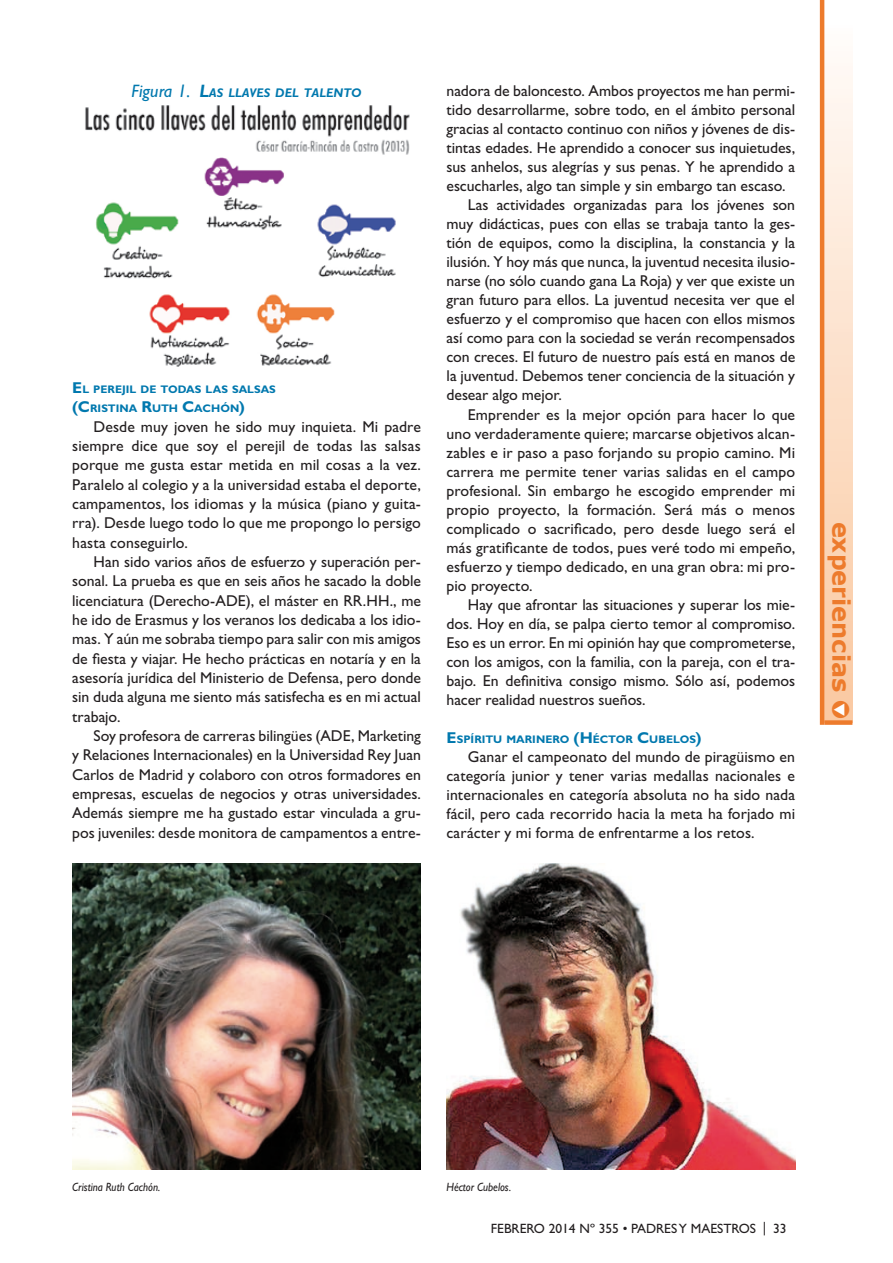
<style>
.page{position:relative;width:893px;height:1263px;background:#fff}
.page>*{position:absolute;margin:0;border:0;box-sizing:border-box;transform-origin:0 0}
.t1{font:700 24px "Verdana";color:#ed7b2c}
.t2{font:15.75px/19.4px "Gill Sans Std";color:#231f20;text-align:justify}
.t3{font:13.5px "Gill Sans Std";color:#231f20}
.t4{font:italic 700 12.6px "Gill Sans Std";color:#0078ae}
.t5{font:italic 12px "Gill Sans Std";color:#231f20;scale:.9 1}
.t6{font:700 10.95px/19px "Gill Sans Std";color:#0078ae}
.s1{font-weight:400;font-size:18px}
.s2{font-size:18px}
.s3{font-size:15.75px}
.s4{color:#fff}
</style>
<div class="page">
<svg style="left:824px;top:0;width:28px;height:720px;background:#fce0cb"></svg>
<div style="left:824px;top:720px;width:28px;height:5px;background:#ed7b2c"></div>
<hr style="left:820px;top:0;width:4px;height:725px;background:#ed7b2c">
<img style="left:85px;top:105px;width:325px;height:262px">
<img style="left:72px;top:863px;width:349px;height:306px">
<img style="left:446px;top:863px;width:349px;height:306px">
<p class="t4" style="left:132px;top:86px;width:231px"><span class="s1">Figura 1.</span> <span class="s2">L</span>AS LLAVES DEL TALENTO</p>
<p class="t6" style="left:72px;top:380px;width:205px"><span class="s3">E</span> L PEREJIL DE TODAS LAS SALSAS <span class="s3">(C</span> RISTINA <span class="s3">R</span>UTH <span class="s3">C</span>ACHÓN<span class="s3">)</span></p>
<p class="t2" style="left:72px;top:417px;width:350px;text-indent:21px">Desde muy joven he sido muy inquieta. Mi padre siempre dice que soy el perejil de todas las salsas porque me gusta estar metida en mil cosas a la vez.<br>Paralelo al colegio y a la universidad estaba el deporte, campamentos, los idiomas y la música (piano y guita&shy;rra). Desde luego todo lo que me propongo lo persigo hasta conseguirlo.</p>
<p class="t2" style="left:72px;top:552px;width:350px;text-indent:21px">Han sido varios años de esfuerzo y superación per&shy;sonal. La prueba es que en seis años he sacado la doble licenciatura (Derecho-ADE), el máster en RR.HH., me he ido de Erasmus y los veranos los dedicaba a los idio&shy;mas. Y aún me sobraba tiempo para salir con mis amigos de fiesta y viajar. He hecho prácticas en notaría y en la asesoría jurídica del Ministerio de Defensa, pero donde sin duda alguna me siento más satisfecha es en mi actual trabajo.</p>
<p class="t2" style="left:72px;top:726px;width:350px;text-indent:21px">Soy profesora de carreras bilingües (ADE, Marketing y Relaciones Internacionales) en la Universidad Rey Juan Carlos de Madrid y colaboro con otros formadores en empresas, escuelas de negocios y otras universidades.<br>Además siempre me ha gustado estar vinculada a gru&shy;pos juveniles: desde monitora de campamentos a entre-</p>
<p class="t2" style="left:446px;top:81px;width:350px">nadora de baloncesto. Ambos proyectos me han permi-</p>
<p class="t2" style="left:446px;top:100px;width:350px">tido desarrollarme, sobre todo, en el ámbito personal</p>
<p class="t2" style="left:446px;top:119px;width:350px">gracias al contacto continuo con niños y jóvenes de dis-</p>
<p class="t2" style="left:446px;top:138px;width:350px">tintas edades. He aprendido a conocer sus inquietudes,</p>
<p class="t2" style="left:446px;top:157px;width:350px">sus anhelos, sus alegrías y sus penas. Y he aprendido a</p>
<p class="t2" style="left:446px;top:176px;width:341px">escucharles, algo tan simple y sin embargo tan escaso.</p>
<p class="t2" style="left:468px;top:195px;width:329px">Las actividades organizadas para los jóvenes son</p>
<p class="t2" style="left:446px;top:214px;width:350px">muy didácticas, pues con ellas se trabaja tanto la ges-</p>
<p class="t2" style="left:446px;top:233px;width:350px">tión de equipos, como la disciplina, la constancia y la</p>
<p class="t2" style="left:446px;top:252px;width:350px">ilusión. Y hoy más que nunca, la juventud necesita ilusio-</p>
<p class="t2" style="left:446px;top:271px;width:350px">narse (no sólo cuando gana La Roja) y ver que existe un</p>
<p class="t2" style="left:446px;top:290px;width:350px">gran futuro para ellos. La juventud necesita ver que el</p>
<p class="t2" style="left:446px;top:309px;width:350px">esfuerzo y el compromiso que hacen con ellos mismos</p>
<p class="t2" style="left:446px;top:328px;width:350px">así como para con la sociedad se verán recompensados</p>
<p class="t2" style="left:446px;top:347px;width:350px">con creces. El futuro de nuestro país está en manos de</p>
<p class="t2" style="left:446px;top:366px;width:350px">la juventud. Debemos tener conciencia de la situación y</p>
<p class="t2" style="left:446px;top:386px;width:117px">desear algo mejor.</p>
<p class="t2" style="left:468px;top:405px;width:329px">Emprender es la mejor opción para hacer lo que</p>
<p class="t2" style="left:446px;top:424px;width:350px">uno verdaderamente quiere; marcarse objetivos alcan-</p>
<p class="t2" style="left:446px;top:443px;width:350px">zables e ir paso a paso forjando su propio camino. Mi</p>
<p class="t2" style="left:446px;top:462px;width:350px">carrera me permite tener varias salidas en el campo</p>
<p class="t2" style="left:446px;top:481px;width:350px">profesional. Sin embargo he escogido emprender mi</p>
<p class="t2" style="left:446px;top:500px;width:350px">propio proyecto, la formación. Será más o menos</p>
<p class="t2" style="left:446px;top:519px;width:350px">complicado o sacrificado, pero desde luego será el</p>
<p class="t2" style="left:446px;top:538px;width:350px">más gratificante de todos, pues veré todo mi empeño,</p>
<p class="t2" style="left:446px;top:557px;width:350px">esfuerzo y tiempo dedicado, en una gran obra: mi pro-</p>
<p class="t2" style="left:446px;top:576px;width:88px">pio proyecto.</p>
<p class="t2" style="left:468px;top:595px;width:329px">Hay que afrontar las situaciones y superar los mie-</p>
<p class="t2" style="left:446px;top:614px;width:350px">dos. Hoy en día, se palpa cierto temor al compromiso.</p>
<p class="t2" style="left:446px;top:633px;width:350px">Eso es un error. En mi opinión hay que comprometerse,</p>
<p class="t2" style="left:446px;top:652px;width:350px">con los amigos, con la familia, con la pareja, con el tra-</p>
<p class="t2" style="left:446px;top:671px;width:350px">bajo. En definitiva consigo mismo. Sólo así, podemos</p>
<p class="t2" style="left:446px;top:690px;width:201px">hacer realidad nuestros sueños.</p>
<p class="t6" style="left:446px;top:729px;width:257px"><span class="s3">E</span> SPÍRITU MARINERO <span class="s3">(H</span> ÉCTOR <span class="s3">C</span>UBELOS<span class="s3">)</span></p>
<p class="t2" style="left:446px;top:747px;width:350px;text-indent:21px">Ganar el campeonato del mundo de piragüismo en categoría junior y tener varias medallas nacionales e internacionales en categoría absoluta no ha sido nada fácil, pero cada recorrido hacia la meta ha forjado mi carácter y mi forma de enfrentarme a los retos.</p>
<h1 class="t1" style="left:857px;top:521px;width:199px;rotate:90deg">experiencias ●<span class="s4">▼</span></h1>
<p class="t5" style="left:72px;top:1180px;width:99px">Cristina Ruth Cachón.</p>
<p class="t5" style="left:446px;top:1180px;width:73px">Héctor Cubelos.</p>
<p class="t3" style="left:491px;top:1221px;width:297px">FEBRERO 2014 Nº 355 • PADRES Y MAESTROS | 33</p>
</div>
